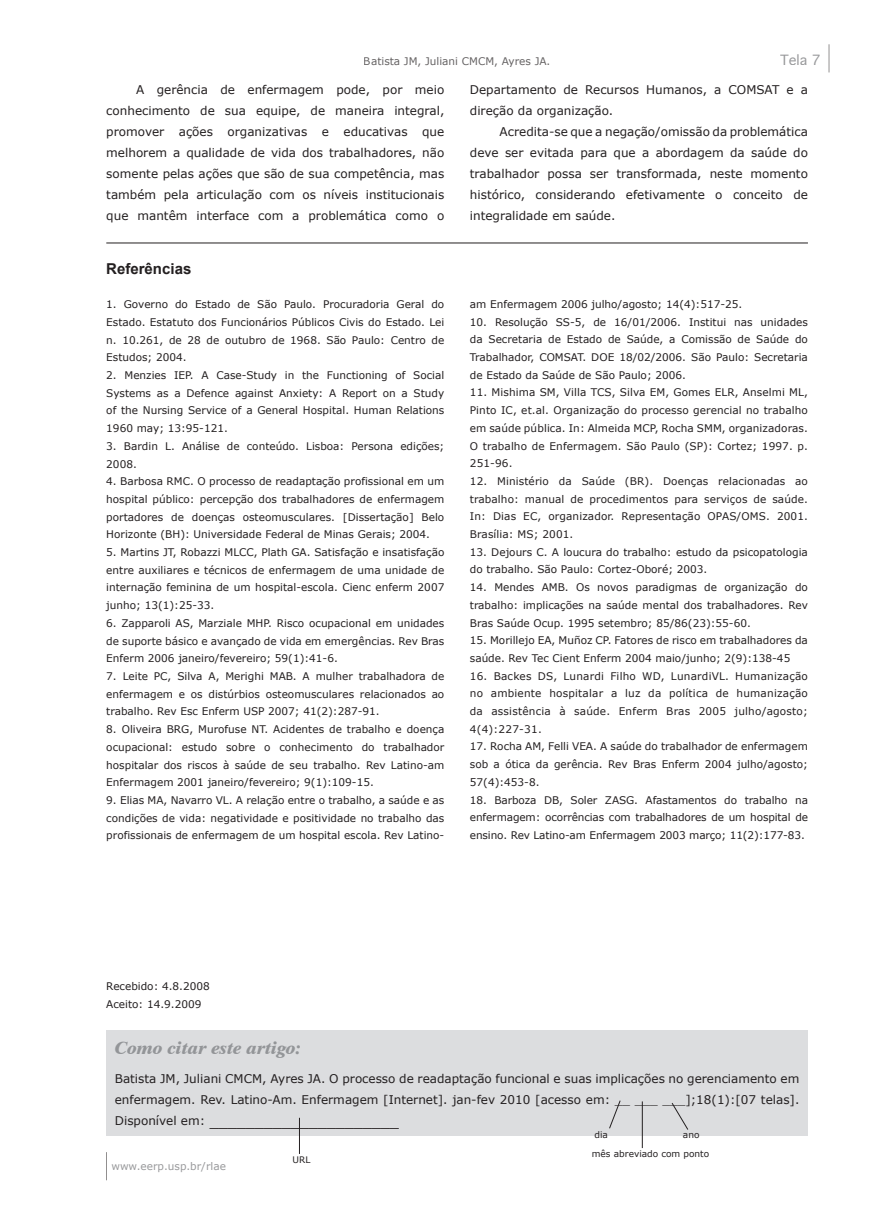
<style>
.page{position:relative;width:893px;height:1212px;background:#fff}
.page>*{position:absolute;margin:0;border:0;box-sizing:border-box;transform-origin:0 0}
.t1{font:18px "Times New Roman";color:#231f20}
.t2{font:italic 800 18px "Dutch 801 BT";color:#939598}
._13__Seção{font:700 15px "Arial";color:#231f20}
.t3{font:13.5px "Geneva";color:#6c6d70}
._16__Texto{font:12px/21px "Verdana";color:#231f20}
._18__Referências{font:10.5px/17.7px "Verdana";color:#231f20;text-align:justify}
._21__Recebido_Aceito{font:10.5px "Verdana";color:#231f20}
.t4{font:10.5px "Verdana";color:#6c6d70}
._18__Referências-2{font:9px "Verdana";color:#231f20}
.s1{font-family:"Verdana";font-size:12px}
</style>
<div class="page">
<svg style="left:829px;top:44px;width:1px;height:28px"></svg>
<svg style="left:106px;top:1152px;width:1px;height:28px"></svg>
<div style="left:106px;top:1030px;width:702px;height:105px;background:#dcdddf"></div>
<hr style="left:106px;top:243px;width:702px;height:1px;background:#231f20">
<svg style="left:609px;top:1100px;width:12px;height:29px"></svg>
<hr style="left:642px;top:1101px;width:1px;height:47px;background:#231f20">
<svg style="left:671px;top:1103px;width:17px;height:27px"></svg>
<hr style="left:299px;top:1118px;width:1px;height:36px;background:#231f20">
<p class="_18__Referências" style="left:364px;top:52px;width:188px">Batista JM, Juliani CMCM, Ayres JA.</p>
<p class="t3" style="left:780px;top:51px;width:42px">Tela 7</p>
<p class="_16__Texto" style="left:106px;top:79px;width:340px;text-align:justify;text-indent:30px">A gerência de enfermagem pode, por meio conhecimento de sua equipe, de maneira integral, promover ações organizativas e educativas que melhorem a qualidade de vida dos trabalhadores, não somente pelas ações que são de sua competência, mas também pela articulação com os níveis institucionais que mantêm interface com a problemática como o</p>
<p class="_16__Texto" style="left:470px;top:79px;width:340px">Departamento de Recursos Humanos, a COMSAT e a direção da organização.</p>
<p class="_16__Texto" style="left:470px;top:121px;width:340px;text-align:justify;text-indent:30px">Acredita-se que a negação/omissão da problemática deve ser evitada para que a abordagem da saúde do trabalhador possa ser transformada, neste momento histórico, considerando efetivamente o conceito de integralidade em saúde.</p>
<p class="_13__Seção" style="left:106px;top:258px;width:87px">Referências</p>
<p class="_18__Referências" style="left:106px;top:295px;width:340px">1. Governo do Estado de São Paulo. Procuradoria Geral do Estado. Estatuto dos Funcionários Públicos Civis do Estado. Lei n. 10.261, de 28 de outubro de 1968. São Paulo: Centro de Estudos; 2004.</p>
<p class="_18__Referências" style="left:106px;top:366px;width:340px">2. Menzies IEP. A Case-Study in the Functioning of Social Systems as a Defence against Anxiety: A Report on a Study of the Nursing Service of a General Hospital. Human Relations 1960 may; 13:95-121.</p>
<p class="_18__Referências" style="left:106px;top:437px;width:340px">3. Bardin L. Análise de conteúdo. Lisboa: Persona edições;<br>2008.</p>
<p class="_18__Referências" style="left:106px;top:472px;width:340px">4. Barbosa RMC. O processo de readaptação profissional em um hospital público: percepção dos trabalhadores de enfermagem portadores de doenças osteomusculares. [Dissertação] Belo Horizonte (BH): Universidade Federal de Minas Gerais; 2004.</p>
<p class="_18__Referências" style="left:106px;top:543px;width:340px">5. Martins JT, Robazzi MLCC, Plath GA. Satisfação e insatisfação entre auxiliares e técnicos de enfermagem de uma unidade de internação feminina de um hospital-escola. Cienc enferm 2007 junho; 13(1):25-33.</p>
<p class="_18__Referências" style="left:106px;top:614px;width:340px">6. Zapparoli AS, Marziale MHP. Risco ocupacional em unidades de suporte básico e avançado de vida em emergências. Rev Bras Enferm 2006 janeiro/fevereiro; 59(1):41-6.</p>
<p class="_18__Referências" style="left:106px;top:667px;width:340px">7. Leite PC, Silva A, Merighi MAB. A mulher trabalhadora de enfermagem e os distúrbios osteomusculares relacionados ao trabalho. Rev Esc Enferm USP 2007; 41(2):287-91.</p>
<p class="_18__Referências" style="left:106px;top:720px;width:340px">8. Oliveira BRG, Murofuse NT. Acidentes de trabalho e doença ocupacional: estudo sobre o conhecimento do trabalhador hospitalar dos riscos à saúde de seu trabalho. Rev Latino-am Enfermagem 2001 janeiro/fevereiro; 9(1):109-15.</p>
<p class="_18__Referências" style="left:106px;top:791px;width:340px">9. Elias MA, Navarro VL. A relação entre o trabalho, a saúde e as condições de vida: negatividade e positividade no trabalho das profissionais de enfermagem de um hospital escola. Rev Latino-</p>
<p class="_18__Referências" style="left:470px;top:295px;width:274px">am Enfermagem 2006 julho/agosto; 14(4):517-25.</p>
<p class="_18__Referências" style="left:470px;top:313px;width:340px">10. Resolução SS-5, de 16/01/2006. Institui nas unidades da Secretaria de Estado de Saúde, a Comissão de Saúde do Trabalhador, COMSAT. DOE 18/02/2006. São Paulo: Secretaria de Estado da Saúde de São Paulo; 2006.</p>
<p class="_18__Referências" style="left:470px;top:383px;width:340px">11. Mishima SM, Villa TCS, Silva EM, Gomes ELR, Anselmi ML, Pinto IC, et.al. Organização do processo gerencial no trabalho em saúde pública. In: Almeida MCP, Rocha SMM, organizadoras.<br>O trabalho de Enfermagem. São Paulo (SP): Cortez; 1997. p.<br>251-96.</p>
<p class="_18__Referências" style="left:470px;top:472px;width:340px">12. Ministério da Saúde (BR). Doenças relacionadas ao trabalho: manual de procedimentos para serviços de saúde.<br>In: Dias EC, organizador. Representação OPAS/OMS. 2001.<br>Brasília: MS; 2001.</p>
<p class="_18__Referências" style="left:470px;top:543px;width:340px">13. Dejours C. A loucura do trabalho: estudo da psicopatologia do trabalho. São Paulo: Cortez-Oboré; 2003.</p>
<p class="_18__Referências" style="left:470px;top:578px;width:340px">14. Mendes AMB. Os novos paradigmas de organização do trabalho: implicações na saúde mental dos trabalhadores. Rev Bras Saúde Ocup. 1995 setembro; 85/86(23):55-60.</p>
<p class="_18__Referências" style="left:470px;top:631px;width:340px">15. Morillejo EA, Muñoz CP. Fatores de risco em trabalhadores da saúde. Rev Tec Cient Enferm 2004 maio/junho; 2(9):138-45</p>
<p class="_18__Referências" style="left:470px;top:667px;width:340px">16. Backes DS, Lunardi Filho WD, LunardiVL. Humanização no ambiente hospitalar a luz da política de humanização da assistência à saúde. Enferm Bras 2005 julho/agosto; 4(4):227-31.</p>
<p class="_18__Referências" style="left:470px;top:737px;width:340px">17. Rocha AM, Felli VEA. A saúde do trabalhador de enfermagem sob a ótica da gerência. Rev Bras Enferm 2004 julho/agosto; 57(4):453-8.</p>
<p class="_18__Referências" style="left:470px;top:790px;width:340px">18. Barboza DB, Soler ZASG. Afastamentos do trabalho na enfermagem: ocorrências com trabalhadores de um hospital de ensino. Rev Latino-am Enfermagem 2003 março; 11(2):177-83.</p>
<p class="_21__Recebido_Aceito" style="left:106px;top:979px;width:105px">Recebido: 4.8.2008</p>
<p class="_21__Recebido_Aceito" style="left:106px;top:997px;width:97px">Aceito: 14.9.2009</p>
<p class="t2" style="left:115px;top:1036px;width:187px">Como citar este artigo:</p>
<p class="_16__Texto" style="left:115px;top:1068px;width:686px">Batista JM, Juliani CMCM, Ayres JA. O processo de readaptação funcional e suas implicações no gerenciamento em enfermagem. Rev. Latino-Am. Enfermagem [Internet]. jan-fev 2010 [acesso em: __ ___ ___];18(1):[07 telas].</p>
<p class="t1" style="left:115px;top:1107px;width:285px"><span class="s1">Disponível em:</span> _____________________</p>
<p class="t4" style="left:111px;top:1160px;width:116px">www.eerp.usp.br/rlae</p>
<p class="_18__Referências-2" style="left:293px;top:1154px;width:19px">URL</p>
<p class="_18__Referências-2" style="left:594px;top:1129px;width:15px">dia</p>
<p class="_18__Referências-2" style="left:592px;top:1148px;width:119px">mês abreviado com ponto</p>
<p class="_18__Referências-2" style="left:683px;top:1129px;width:18px">ano</p>
</div>
